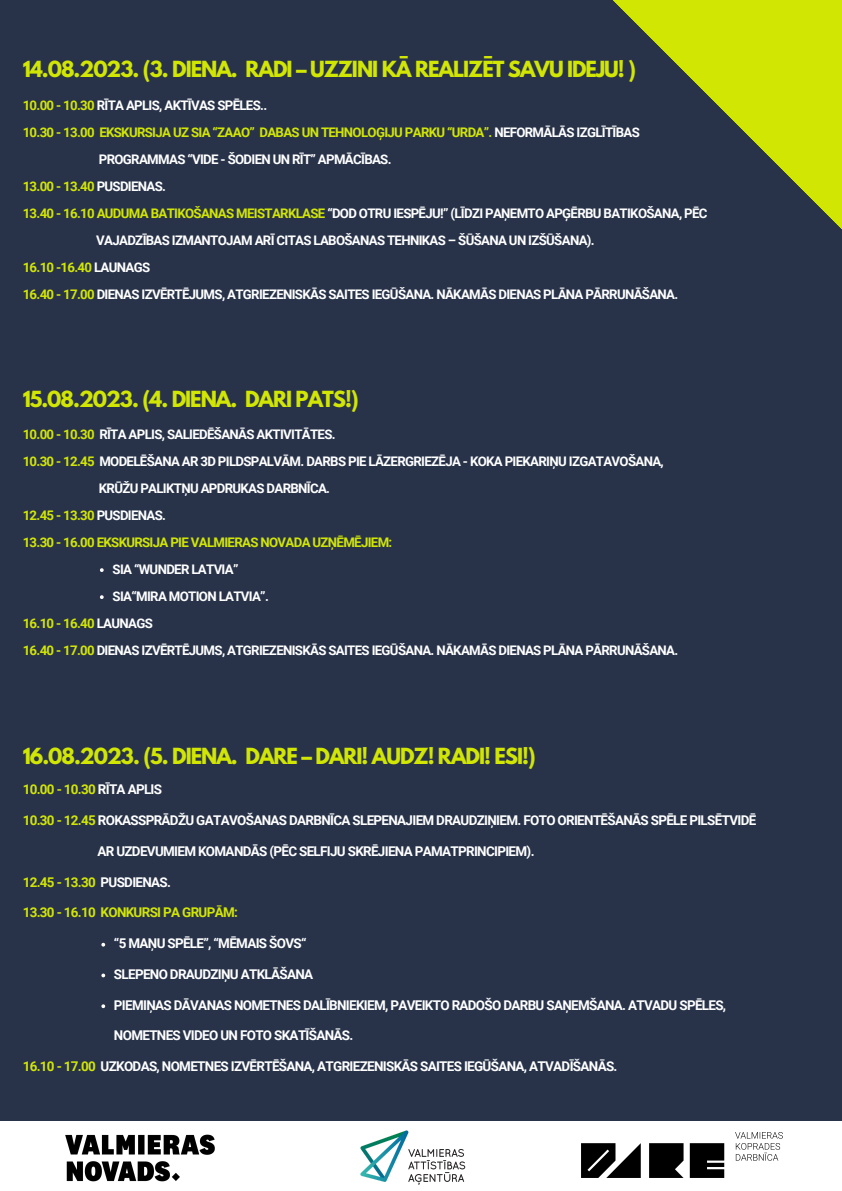
<style>
.page{position:relative;width:842px;height:1191px;background:#fff}
.page>*{position:absolute;margin:0;border:0;box-sizing:border-box;transform-origin:0 0}
.t1{font:700 19.7px "League Spartan";letter-spacing:-.05em;color:#d2e603}
.t2{font:700 13.4px "Roboto";letter-spacing:-.05em;color:#fff}
.t3{font:700 13.4px "Roboto";letter-spacing:-.05em;color:#d2e603}
.t4{font:700 13.2px "Roboto";letter-spacing:-.05em;color:#fff}
.t5{font:700 13.2px "Roboto";letter-spacing:-.05em;color:#d2e603}
.s1{color:#d2e603}
.s2{color:#fff}
</style>
<div class="page">
<div style="left:0;top:0;width:842px;height:1190px;background:#28334a"></div>
<svg style="left:100px;top:568px;width:4px;height:4px"></svg>
<svg style="left:100px;top:595px;width:4px;height:4px"></svg>
<div style="left:0;top:1121px;width:842px;height:69px;background:#fff"></div>
<img style="left:65px;top:1134px;width:150px;height:48px">
<img style="left:360px;top:1130px;width:106px;height:55px">
<img style="left:581px;top:1132px;width:201px;height:45px">
<svg style="left:101px;top:942px;width:4px;height:4px"></svg>
<svg style="left:101px;top:973px;width:4px;height:4px"></svg>
<svg style="left:613px;top:0;width:229px;height:229px;fill:#cade06"></svg>
<h2 class="t1" style="left:23px;top:60px;width:615px">14.08.2023. (3. DIENA. RADI – UZZINI KĀ REALIZĒT SAVU IDEJU! )</h2>
<h2 class="t4" style="left:23px;top:97px;width:246px"><span class="s1">10.00 - 10.30</span> RĪTA APLIS, AKTĪVAS SPĒLES..</h2>
<h2 class="t5" style="left:23px;top:124px;width:619px">10.30 - 13.00 EKSKURSIJA UZ SIA “ZAAO” DABAS UN TEHNOLOĢIJU PARKU “URDA”. <span class="s2">NEFORMĀLĀS IZGLĪTĪBAS</span></h2>
<h2 class="t4" style="left:99px;top:151px;width:294px">PROGRAMMAS “VIDE - ŠODIEN UN RĪT” APMĀCĪBAS.</h2>
<h2 class="t5" style="left:23px;top:178px;width:145px">13.00 - 13.40 <span class="s2">PUSDIENAS.</span></h2>
<h2 class="t4" style="left:23px;top:205px;width:686px"><span class="s1">13.40 - 16.10 AUDUMA BATIKOŠANAS MEISTARKLASE</span> “DOD OTRU IESPĒJU!” (LĪDZI PAŅEMTO APĢĒRBU BATIKOŠANA, PĒC</h2>
<h2 class="t4" style="left:96px;top:232px;width:500px">VAJADZĪBAS IZMANTOJAM ARĪ CITAS LABOŠANAS TEHNIKAS – ŠŪŠANA UN IZŠŪŠANA).</h2>
<h2 class="t5" style="left:23px;top:259px;width:129px">16.10 -16.40 <span class="s2">LAUNAGS</span></h2>
<h2 class="t4" style="left:23px;top:286px;width:657px"><span class="s1">16.40 - 17.00</span> DIENAS IZVĒRTĒJUMS, ATGRIEZENISKĀS SAITES IEGŪŠANA. NĀKAMĀS DIENAS PLĀNA PĀRRUNĀŠANA.</h2>
<h2 class="t1" style="left:23px;top:389px;width:338px">15.08.2023. (4. DIENA. DARI PATS!)</h2>
<h2 class="t4" style="left:23px;top:427px;width:314px"><span class="s1">10.00 - 10.30</span> RĪTA APLIS, SALIEDĒŠANĀS AKTIVITĀTES.</h2>
<h2 class="t4" style="left:23px;top:454px;width:643px"><span class="s1">10.30 - 12.45</span> MODELĒŠANA AR 3D PILDSPALVĀM. DARBS PIE LĀZERGRIEZĒJA - KOKA PIEKARIŅU IZGATAVOŠANA,</h2>
<h2 class="t4" style="left:99px;top:481px;width:233px">KRŪŽU PALIKTŅU APDRUKAS DARBNĪCA.</h2>
<h2 class="t5" style="left:23px;top:508px;width:145px">12.45 - 13.30 <span class="s2">PUSDIENAS.</span></h2>
<h2 class="t5" style="left:23px;top:535px;width:371px">13.30 - 16.00 EKSKURSIJA PIE VALMIERAS NOVADA UZŅĒMĒJIEM:</h2>
<p class="t4" style="left:113px;top:562px;width:127px">SIA “WUNDER LATVIA”</p>
<p class="t4" style="left:113px;top:589px;width:158px">SIA“MIRA MOTION LATVIA”.</p>
<p class="t5" style="left:23px;top:616px;width:132px">16.10 - 16.40 <span class="s2">LAUNAGS</span></p>
<p class="t4" style="left:23px;top:643px;width:657px"><span class="s1">16.40 - 17.00</span> DIENAS IZVĒRTĒJUMS, ATGRIEZENISKĀS SAITES IEGŪŠANA. NĀKAMĀS DIENAS PLĀNA PĀRRUNĀŠANA.</p>
<h2 class="t1" style="left:23px;top:746px;width:515px">16.08.2023. (5. DIENA. DARE – DARI! AUDZ! RADI! ESI!)</h2>
<p class="t3" style="left:23px;top:781px;width:141px">10.00 - 10.30 <span class="s2">RĪTA APLIS</span></p>
<p class="t2" style="left:23px;top:812px;width:735px"><span class="s1">10.30 - 12.45</span> ROKASSPRĀDŽU GATAVOŠANAS DARBNĪCA SLEPENAJIEM DRAUDZIŅIEM. FOTO ORIENTĒŠANĀS SPĒLE PILSĒTVIDĒ</p>
<p class="t2" style="left:97px;top:843px;width:439px">AR UZDEVUMIEM KOMANDĀS (PĒC SELFIJU SKRĒJIENA PAMATPRINCIPIEM).</p>
<p class="t3" style="left:23px;top:874px;width:150px">12.45 - 13.30 <span class="s2">PUSDIENAS.</span></p>
<p class="t3" style="left:23px;top:904px;width:217px">13.30 - 16.10 KONKURSI PA GRUPĀM:</p>
<p class="t2" style="left:114px;top:935px;width:194px">“5 MAŅU SPĒLE”, “MĒMAIS ŠOVS“</p>
<p class="t2" style="left:114px;top:966px;width:201px">SLEPENO DRAUDZIŅU ATKLĀŠANA</p>
<h2 class="t2" style="left:114px;top:997px;width:614px">PIEMIŅAS DĀVANAS NOMETNES DALĪBNIEKIEM, PAVEIKTO RADOŠO DARBU SAŅEMŠANA. ATVADU SPĒLES,</h2>
<h2 class="t2" style="left:114px;top:1027px;width:241px">NOMETNES VIDEO UN FOTO SKATĪŠANĀS.</h2>
<p class="t2" style="left:23px;top:1058px;width:596px"><span class="s1">16.10 - 17.00</span> UZKODAS, NOMETNES IZVĒRTĒŠANA, ATGRIEZENISKĀS SAITES IEGŪŠANA, ATVADĪŠANĀS.</p>
</div>
